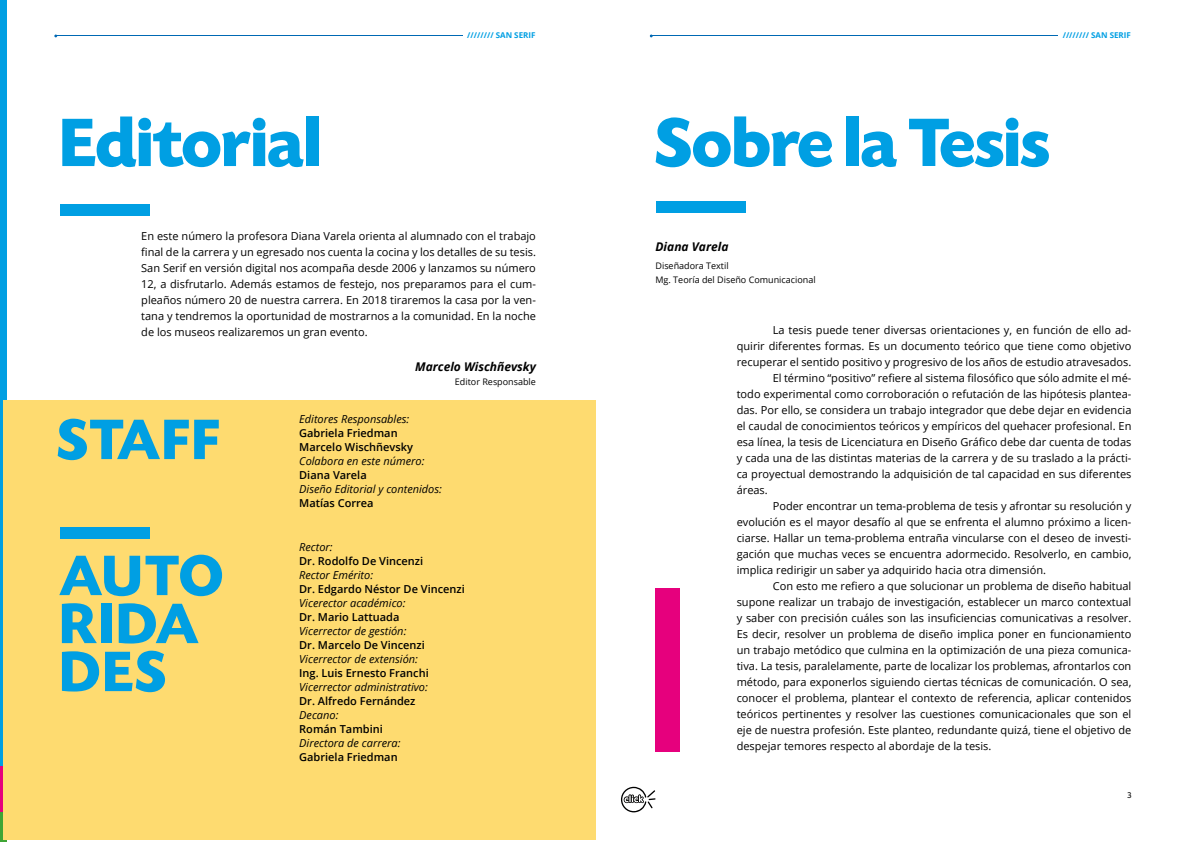
<style>
.page{position:relative;width:1191px;height:842px;background:#fff}
.page>*{position:absolute;margin:0;border:0;box-sizing:border-box;transform-origin:0 0}
.t1{font:700 72px "Today SHOP";color:#009fe3}
.t2{font:700 60px/48px "Today SHOP";letter-spacing:.05em;color:#009fe3}
.t3{font:italic 700 12px "Open Sans";color:#000}
.t4{font:11px/16px "Open Sans";color:#000;text-align:justify}
.t5{font:600 11px/14px "Open Sans";color:#000}
.t6{font:italic 11px "Open Sans";color:#000}
.t7{font:9px/14px "Open Sans";color:#000}
.t8{font:9px "Today SHOP";color:#000}
.t9{font:700 8px "Open Sans";color:#009fe3}
</style>
<div class="page">
<hr style="left:55px;top:36px;width:407px;height:1px;background:#0069b4">
<hr style="left:650px;top:36px;width:408px;height:1px;background:#0069b4">
<div style="left:0;top:0;width:6px;height:842px;background:#009fe3"></div>
<div style="left:0;top:766px;width:6px;height:76px;background:#e6007d"></div>
<div style="left:0;top:812px;width:6px;height:30px;background:#3fa535"></div>
<svg style="left:621px;top:787px;width:34px;height:25px"></svg>
<div style="left:3px;top:400px;width:592px;height:440px;background:#fedb70"></div>
<div style="left:655px;top:589px;width:24px;height:163px;background:#e6007d"></div>
<div style="left:656px;top:202px;width:89px;height:11px;background:#009fe3"></div>
<div style="left:60px;top:527px;width:89px;height:11px;background:#009fe3"></div>
<div style="left:60px;top:204px;width:89px;height:11px;background:#009fe3"></div>
<h1 class="t1" style="left:60px;top:106px;width:262px">Editorial</h1>
<p class="t9" style="left:467px;top:30px;width:70px">//////// SAN SERIF</p>
<p class="t9" style="left:1062px;top:30px;width:70px">//////// SAN SERIF</p>
<h1 class="t1" style="left:655px;top:106px;width:395px">Sobre la Tesis</h1>
<p class="t4" style="left:141px;top:228px;width:396px">En este número la profesora Diana Varela orienta al alumnado con el trabajo final de la carrera y un egresado nos cuenta la cocina y los detalles de su tesis.<br>San Serif en versión digital nos acompaña desde 2006 y lanzamos su número 12, a disfrutarlo. Además estamos de festejo, nos preparamos para el cum&shy;pleaños número 20 de nuestra carrera. En 2018 tiraremos la casa por la ven&shy;tana y tendremos la oportunidad de mostrarnos a la comunidad. En la noche de los museos realizaremos un gran evento.</p>
<p class="t3" style="left:415px;top:358px;width:122px">Marcelo Wischñevsky</p>
<p class="t7" style="left:455px;top:374px;width:82px">Editor Responsable</p>
<h2 class="t2" style="left:58px;top:418px;width:163px">STAFF</h2>
<p class="t6" style="left:299px;top:412px;width:112px">Editores Responsables:</p>
<p class="t5" style="left:299px;top:426px;width:115px">Gabriela Friedman<br>Marcelo Wischñevsky</p>
<p class="t6" style="left:299px;top:454px;width:127px">Colabora en este número:</p>
<p class="t5" style="left:299px;top:468px;width:69px">Diana Varela</p>
<p class="t6" style="left:299px;top:482px;width:144px">Diseño Editorial y contenidos:</p>
<p class="t5" style="left:299px;top:496px;width:76px">Matías Correa</p>
<h2 class="t2" style="left:60px;top:554px;width:164px">AUTO<br>RIDA<br>DES</h2>
<p class="t6" style="left:299px;top:539px;width:35px">Rector:</p>
<p class="t5" style="left:299px;top:554px;width:125px">Dr. Rodolfo De Vincenzi</p>
<p class="t6" style="left:299px;top:568px;width:75px">Rector Emérito:</p>
<p class="t5" style="left:299px;top:582px;width:167px">Dr. Edgardo Néstor De Vincenzi</p>
<p class="t6" style="left:299px;top:596px;width:108px">Vicerector académico:</p>
<p class="t5" style="left:299px;top:610px;width:102px">Dr. Mario Lattuada</p>
<p class="t6" style="left:299px;top:624px;width:109px">Vicerrector de gestión:</p>
<p class="t5" style="left:299px;top:638px;width:127px">Dr. Marcelo De Vincenzi</p>
<p class="t6" style="left:299px;top:652px;width:120px">Vicerrector de extensión:</p>
<p class="t5" style="left:299px;top:666px;width:131px">Ing. Luis Ernesto Franchi</p>
<p class="t6" style="left:299px;top:680px;width:130px">Vicerrector administrativo:</p>
<p class="t5" style="left:299px;top:694px;width:118px">Dr. Alfredo Fernández</p>
<p class="t6" style="left:299px;top:708px;width:41px">Decano:</p>
<p class="t5" style="left:299px;top:722px;width:85px">Román Tambini</p>
<p class="t6" style="left:299px;top:736px;width:103px">Directora de carrera:</p>
<p class="t5" style="left:299px;top:750px;width:100px">Gabriela Friedman</p>
<p class="t3" style="left:655px;top:238px;width:74px">Diana Varela</p>
<p class="t7" style="left:655px;top:258px;width:162px">Diseñadora Textil<br>Mg. Teoría del Diseño Comunicacional</p>
<p class="t4" style="left:772px;top:321px;width:360px">La tesis puede tener diversas orientaciones y, en función de ello ad-</p>
<p class="t4" style="left:736px;top:337px;width:396px">quirir diferentes formas. Es un documento teórico que tiene como objetivo</p>
<p class="t4" style="left:736px;top:353px;width:396px">recuperar el sentido positivo y progresivo de los años de estudio atravesados.</p>
<p class="t4" style="left:772px;top:369px;width:360px">El término “positivo” refiere al sistema filosófico que sólo admite el mé-</p>
<p class="t4" style="left:736px;top:385px;width:396px">todo experimental como corroboración o refutación de las hipótesis plantea-</p>
<p class="t4" style="left:736px;top:401px;width:396px">das. Por ello, se considera un trabajo integrador que debe dejar en evidencia</p>
<p class="t4" style="left:736px;top:417px;width:396px">el caudal de conocimientos teóricos y empíricos del quehacer profesional. En</p>
<p class="t4" style="left:736px;top:433px;width:396px">esa línea, la tesis de Licenciatura en Diseño Gráfico debe dar cuenta de todas</p>
<p class="t4" style="left:736px;top:449px;width:396px">y cada una de las distintas materias de la carrera y de su traslado a la prácti-</p>
<p class="t4" style="left:736px;top:465px;width:396px">ca proyectual demostrando la adquisición de tal capacidad en sus diferentes</p>
<p class="t4" style="left:736px;top:481px;width:33px">áreas.</p>
<p class="t4" style="left:772px;top:497px;width:360px">Poder encontrar un tema-problema de tesis y afrontar su resolución y</p>
<p class="t4" style="left:736px;top:513px;width:396px">evolución es el mayor desafío al que se enfrenta el alumno próximo a licen-</p>
<p class="t4" style="left:736px;top:529px;width:396px">ciarse. Hallar un tema-problema entraña vincularse con el deseo de investi-</p>
<p class="t4" style="left:736px;top:545px;width:396px">gación que muchas veces se encuentra adormecido. Resolverlo, en cambio,</p>
<p class="t4" style="left:736px;top:561px;width:311px">implica redirigir un saber ya adquirido hacia otra dimensión.</p>
<p class="t4" style="left:772px;top:577px;width:360px">Con esto me refiero a que solucionar un problema de diseño habitual</p>
<p class="t4" style="left:736px;top:593px;width:396px">supone realizar un trabajo de investigación, establecer un marco contextual</p>
<p class="t4" style="left:736px;top:609px;width:396px">y saber con precisión cuáles son las insuficiencias comunicativas a resolver.</p>
<p class="t4" style="left:736px;top:625px;width:396px">Es decir, resolver un problema de diseño implica poner en funcionamiento</p>
<p class="t4" style="left:736px;top:641px;width:396px">un trabajo metódico que culmina en la optimización de una pieza comunica-</p>
<p class="t4" style="left:736px;top:657px;width:396px">tiva. La tesis, paralelamente, parte de localizar los problemas, afrontarlos con</p>
<p class="t4" style="left:736px;top:673px;width:396px">método, para exponerlos siguiendo ciertas técnicas de comunicación. O sea,</p>
<p class="t4" style="left:736px;top:689px;width:396px">conocer el problema, plantear el contexto de referencia, aplicar contenidos</p>
<p class="t4" style="left:736px;top:705px;width:396px">teóricos pertinentes y resolver las cuestiones comunicacionales que son el</p>
<p class="t4" style="left:736px;top:721px;width:396px">eje de nuestra profesión. Este planteo, redundante quizá, tiene el objetivo de</p>
<p class="t4" style="left:736px;top:737px;width:256px">despejar temores respecto al abordaje de la tesis.</p>
<p class="t8" style="left:1127px;top:791px;width:5px">3</p>
</div>
